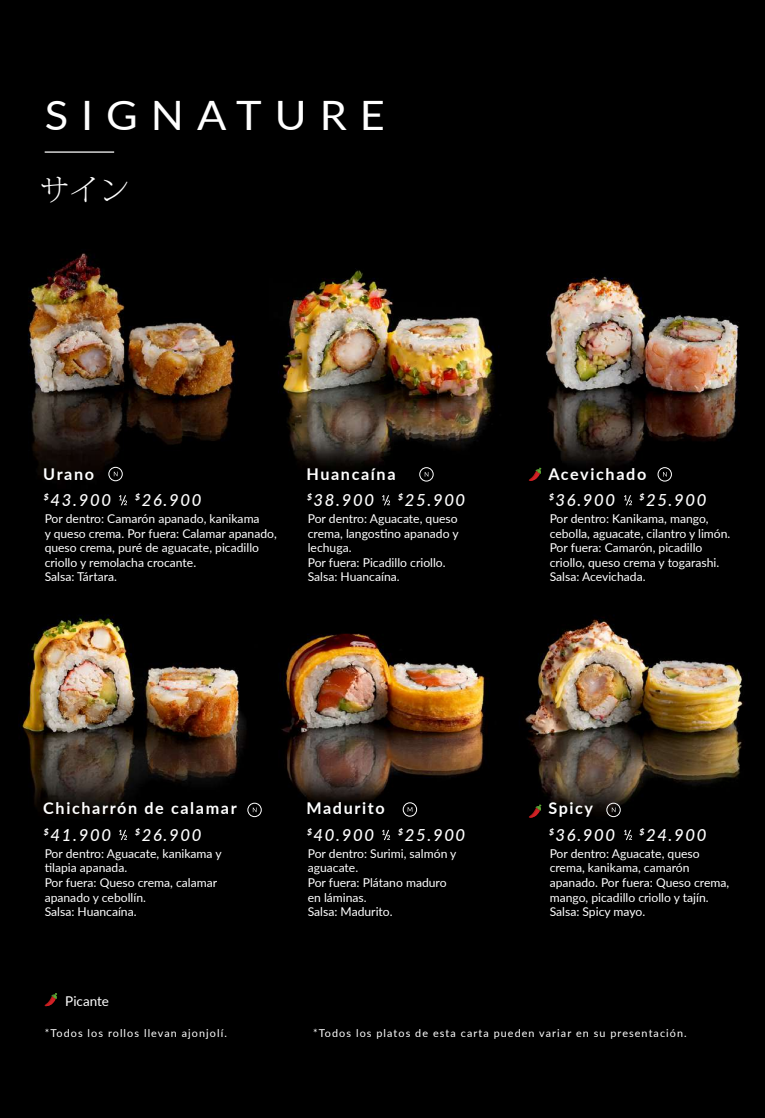
<style>
.page{position:relative;width:765px;height:1118px;background:#fff}
.page>*{position:absolute;margin:0;border:0;box-sizing:border-box;transform-origin:0 0}
.t1{font:40.5px "Lato";letter-spacing:.3em;color:#fff;scale:1.07 1}
.t2{font:300 29.75px "Adobe Song Std";color:#fff}
.t3{font:italic 500 16.62px "Lato";letter-spacing:.1em;color:#fff}
.t4{font:700 16.25px "Lato";letter-spacing:.1em;color:#fff}
.t5{font:13.5px "Lato";color:#fff}
.t6{font:12.12px/14.6px "Lato";color:#fff}
.t7{font:10.75px "Lato";letter-spacing:.1em;color:#fff}
</style>
<div class="page">
<img style="left:0;top:0;width:765px;height:1117px">
<svg style="left:624px;top:495px;width:8px;height:10px"></svg>
<svg style="left:382px;top:495px;width:8px;height:10px"></svg>
<svg style="left:119px;top:495px;width:8px;height:10px"></svg>
<div style="left:419px;top:467px;width:14px;height:14px;border:1px solid #fff;border-radius:50%"></div>
<svg style="left:425px;top:472px;width:3px;height:4px"></svg>
<div style="left:658px;top:467px;width:14px;height:14px;border:1px solid #fff;border-radius:50%"></div>
<svg style="left:663px;top:472px;width:4px;height:4px"></svg>
<div style="left:607px;top:802px;width:14px;height:14px;border:1px solid #fff;border-radius:50%"></div>
<svg style="left:612px;top:807px;width:3px;height:5px"></svg>
<div style="left:248px;top:802px;width:14px;height:14px;border:1px solid #fff;border-radius:50%"></div>
<svg style="left:253px;top:807px;width:4px;height:5px"></svg>
<svg style="left:624px;top:829px;width:8px;height:11px"></svg>
<svg style="left:382px;top:829px;width:8px;height:11px"></svg>
<svg style="left:119px;top:829px;width:8px;height:11px"></svg>
<hr style="left:45px;top:151px;width:69px;height:2px;background:#fff">
<svg style="left:529px;top:804px;width:12px;height:14px"></svg>
<svg style="left:529px;top:467px;width:12px;height:14px"></svg>
<div style="left:109px;top:467px;width:14px;height:14px;border:1px solid #fff;border-radius:50%"></div>
<svg style="left:114px;top:471px;width:4px;height:5px"></svg>
<svg style="left:44px;top:992px;width:13px;height:14px"></svg>
<div style="left:403px;top:802px;width:14px;height:14px;border:1px solid #fff;border-radius:50%"></div>
<svg style="left:408px;top:807px;width:4px;height:4px"></svg>
<h1 class="t1" style="left:45px;top:87px;width:319px">SIGNATURE</h1>
<h2 class="t2" style="left:40px;top:174px;width:91px">サイン</h2>
<h3 class="t4" style="left:43px;top:462px;width:52px">Urano</h3>
<h3 class="t4" style="left:306px;top:462px;width:91px">Huancaína</h3>
<h3 class="t4" style="left:548px;top:462px;width:99px">Acevichado</h3>
<h3 class="t3" style="left:43px;top:488px;width:69px">$43.900</h3>
<h3 class="t3" style="left:135px;top:488px;width:68px">$26.900</h3>
<h3 class="t3" style="left:306px;top:488px;width:69px">$38.900</h3>
<h3 class="t3" style="left:398px;top:488px;width:69px">$25.900</h3>
<h3 class="t3" style="left:548px;top:488px;width:68px">$36.900</h3>
<h3 class="t3" style="left:639px;top:488px;width:69px">$25.900</h3>
<p class="t6" style="left:45px;top:511px;width:234px">Por dentro: Camarón apanado, kanikama<br>y queso crema. Por fuera: Calamar apanado, queso crema, puré de aguacate, picadillo criollo y remolacha crocante.<br>Salsa: Tártara.</p>
<p class="t6" style="left:308px;top:511px;width:152px">Por dentro: Aguacate, queso crema, langostino apanado y lechuga.<br>Por fuera: Picadillo criollo.<br>Salsa: Huancaína.</p>
<p class="t6" style="left:550px;top:511px;width:182px">Por dentro: Kanikama, mango, cebolla, aguacate, cilantro y limón.<br>Por fuera: Camarón, picadillo criollo, queso crema y togarashi.<br>Salsa: Acevichada.</p>
<h3 class="t4" style="left:43px;top:796px;width:195px">Chicharrón de calamar</h3>
<h3 class="t4" style="left:306px;top:796px;width:80px">Madurito</h3>
<h3 class="t4" style="left:548px;top:796px;width:46px">Spicy</h3>
<h3 class="t3" style="left:43px;top:822px;width:69px">$41.900</h3>
<h3 class="t3" style="left:135px;top:822px;width:68px">$26.900</h3>
<h3 class="t3" style="left:306px;top:822px;width:69px">$40.900</h3>
<h3 class="t3" style="left:398px;top:822px;width:69px">$25.900</h3>
<h3 class="t3" style="left:548px;top:822px;width:68px">$36.900</h3>
<h3 class="t3" style="left:639px;top:822px;width:69px">$24.900</h3>
<p class="t6" style="left:45px;top:845px;width:179px">Por dentro: Aguacate, kanikama y tilapia apanada.<br>Por fuera: Queso crema, calamar apanado y cebollín.<br>Salsa: Huancaína.</p>
<p class="t6" style="left:308px;top:845px;width:150px">Por dentro: Surimi, salmón y aguacate.<br>Por fuera: Plátano maduro en láminas.<br>Salsa: Madurito.</p>
<p class="t6" style="left:550px;top:845px;width:181px">Por dentro: Aguacate, queso crema, kanikama, camarón apanado. Por fuera: Queso crema, mango, picadillo criollo y tajín.<br>Salsa: Spicy mayo.</p>
<p class="t5" style="left:65px;top:990px;width:45px">Picante</p>
<p class="t7" style="left:45px;top:1025px;width:184px">*Todos los rollos llevan ajonjolí.</p>
<p class="t7" style="left:313px;top:1025px;width:375px">*Todos los platos de esta carta pueden variar en su presentación.</p>
</div>
